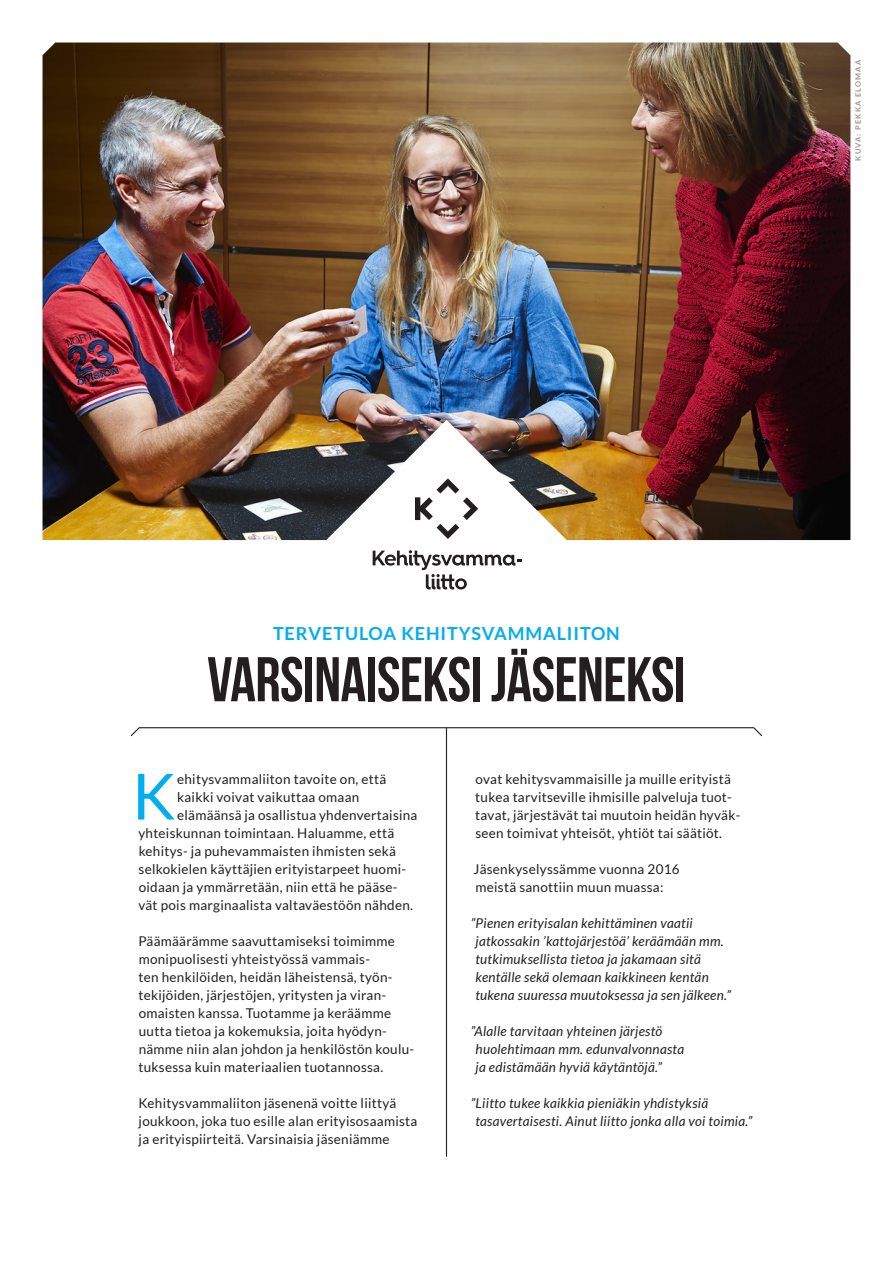
<style>
.page{position:relative;width:893px;height:1263px;background:#fff}
.page>*{position:absolute;margin:0;border:0;box-sizing:border-box;transform-origin:0 0}
.leipateksti_anfangil{font:63.75px "Lato";color:#00aeef}
.otsikko_1{font:63px "Bebas Neue";letter-spacing:-.01em;color:#231f20}
.otsikko_2{font:700 18px "Lato";letter-spacing:.05em;color:#00aeef}
.leipateksti{font:13.5px/18px "Lato";letter-spacing:.02em;color:#231f20}
.sitaatti{font:italic 13.5px/18px "Lato";letter-spacing:.02em;color:#231f20}
.leipateksti_anfangil-2{font:13.5px "Lato";letter-spacing:.02em;color:#231f20}
.kuvaaja{font:700 7.5px "Lato";letter-spacing:.15em;color:#939598}
</style>
<div class="page">
<img style="left:43px;top:43px;width:807px;height:497px">
<img style="left:326px;top:420px;width:241px;height:170px">
<hr style="left:446px;top:728px;width:1px;height:429px;background:#231f20">
<svg style="left:130px;top:727px;width:633px;height:10px"></svg>
<svg style="left:415px;top:478px;width:63px;height:61px"></svg>
<svg style="left:373px;top:550px;width:148px;height:39px"></svg>
<p class="kuvaaja" style="left:854px;top:161px;width:102px;rotate:-90deg">KUVA: PEKKA ELOMAA</p>
<p class="otsikko_2" style="left:273px;top:623px;width:348px">TERVETULOA KEHITYSVAMMALIITON</p>
<p class="otsikko_1" style="left:207px;top:645px;width:480px">VARSINAISEKSI JÄSENEKSI</p>
<p class="leipateksti_anfangil" style="left:132px;top:761px;width:45px">K</p>
<p class="leipateksti_anfangil-2" style="left:177px;top:771px;width:211px">ehitysvammaliiton tavoite on, että</p>
<p class="leipateksti_anfangil-2" style="left:177px;top:789px;width:184px">kaikki voivat vaikuttaa omaan</p>
<p class="leipateksti_anfangil-2" style="left:177px;top:807px;width:242px">elämäänsä ja osallistua yhdenvertaisina</p>
<p class="leipateksti_anfangil-2" style="left:138px;top:825px;width:257px">yhteiskunnan toimintaan. Haluamme, että</p>
<p class="leipateksti_anfangil-2" style="left:139px;top:843px;width:259px">kehitys- ja puhevammaisten ihmisten sekä</p>
<p class="leipateksti_anfangil-2" style="left:139px;top:861px;width:269px">selkokielen käyttäjien erityistarpeet huomi-</p>
<p class="leipateksti_anfangil-2" style="left:139px;top:879px;width:260px">oidaan ja ymmärretään, niin että he pääse-</p>
<p class="leipateksti_anfangil-2" style="left:138px;top:897px;width:276px">vät pois marginaalista valtaväestöön nähden.</p>
<p class="leipateksti" style="left:138px;top:931px;width:277px">Päämäärämme saavuttamiseksi toimimme monipuolisesti yhteistyössä vammais-<br>ten henkilöiden, heidän läheistensä, työn&shy;tekijöiden, järjestöjen, yritysten ja viran&shy;omaisten kanssa. Tuotamme ja keräämme uutta tietoa ja kokemuksia, joita hyödyn&shy;nämme niin alan johdon ja henkilöstön koulu&shy;tuksessa kuin materiaalien tuotannossa.</p>
<p class="leipateksti" style="left:138px;top:1093px;width:280px">Kehitysvammaliiton jäsenenä voitte liittyä joukkoon, joka tuo esille alan erityisosaamista ja erityispiirteitä. Varsinaisia jäseniämme</p>
<p class="leipateksti" style="left:475px;top:769px;width:267px">ovat kehitysvammaisille ja muille erityistä tukea tarvitseville ihmisille palveluja tuot&shy;tavat, järjestävät tai muutoin heidän hyväk&shy;seen toimivat yhteisöt, yhtiöt tai säätiöt.</p>
<p class="leipateksti" style="left:473px;top:859px;width:208px">Jäsenkyselyssämme vuonna 2016 meistä sanottiin muun muassa:</p>
<p class="sitaatti" style="left:475px;top:914px;width:257px;text-indent:-5px">”Pienen erityisalan kehittäminen vaatii jatkossakin ’kattojärjestöä’ keräämään mm. tutkimuksellista tietoa ja jakamaan sitä kentälle sekä olemaan kaikkineen kentän tukena suuressa muutoksessa ja sen jälkeen.”</p>
<p class="sitaatti" style="left:475px;top:1022px;width:210px;text-indent:-5px">”Alalle tarvitaan yhteinen järjestö huolehtimaan mm. edunvalvonnasta ja edistämään hyviä käytäntöjä.”</p>
<p class="sitaatti" style="left:475px;top:1094px;width:279px;text-indent:-5px">”Liitto tukee kaikkia pieniäkin yhdistyksiä tasavertaisesti. Ainut liitto jonka alla voi toimia.”</p>
</div>
